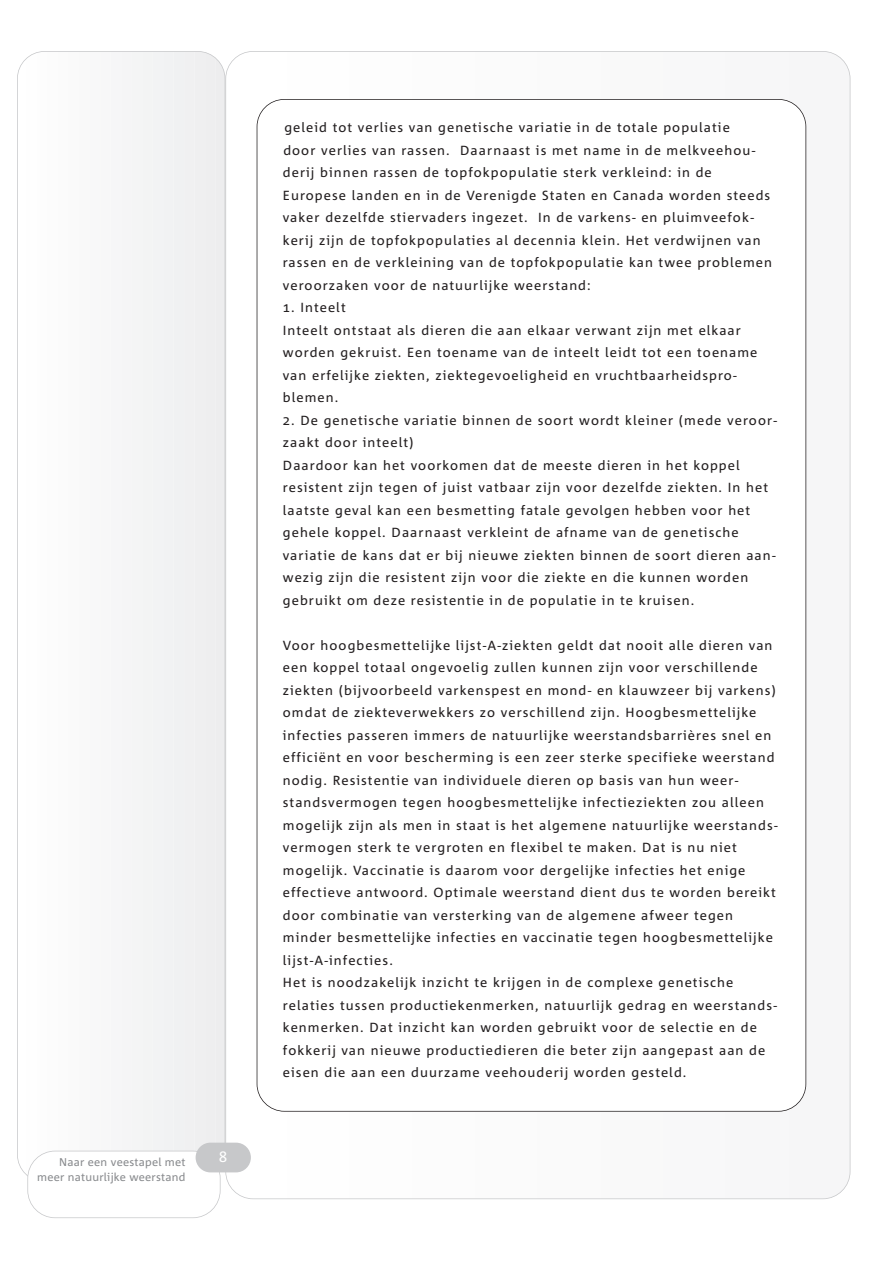
<style>
.page{position:relative;width:893px;height:1263px;background:#fff}
.page>*{position:absolute;margin:0;border:0;box-sizing:border-box;transform-origin:0 0}
.t1{font:15px "Agrofont";color:#fff}
.t2{font:13.2px/22.5px "Agrofont";letter-spacing:.08em;color:#231f20}
.t3{font:11.25px/15.8px "Agrofont";letter-spacing:.02em;color:#8a8c8f;text-align:right}
</style>
<div class="page">
<div style="left:464px;top:51px;width:85px;height:1148px;background:#fbfbfb"></div>
<div style="left:527px;top:51px;width:85px;height:1148px;background:#fafafa"></div>
<div style="left:589px;top:51px;width:85px;height:1148px;background:#f9f9f9"></div>
<div style="left:652px;top:51px;width:85px;height:1148px;background:#f8f8f9"></div>
<div style="left:715px;top:51px;width:85px;height:1148px;background:#f7f7f8"></div>
<div style="left:777px;top:51px;width:73px;height:1148px;background:#f6f6f7"></div>
<div style="left:51px;top:51px;width:25px;height:1131px;background:#fbfbfb"></div>
<div style="left:72px;top:51px;width:25px;height:1131px;background:#f9f9f9"></div>
<div style="left:93px;top:51px;width:25px;height:1131px;background:#f7f7f8"></div>
<div style="left:114px;top:51px;width:25px;height:1131px;background:#f5f5f6"></div>
<div style="left:135px;top:51px;width:25px;height:1131px;background:#f3f4f4"></div>
<div style="left:156px;top:51px;width:25px;height:1131px;background:#f1f2f3"></div>
<div style="left:177px;top:51px;width:25px;height:1131px;background:#f0f0f1"></div>
<div style="left:198px;top:51px;width:25px;height:1131px;background:#eeeeef"></div>
<div style="left:209px;top:51px;width:16px;height:1131px;background:#ededee"></div>
<div style="left:17px;top:51px;width:208px;height:1131px;border:2px solid #c7c8ca;border-radius:28px"></div>
<div style="left:28px;top:1151px;width:192px;height:67px;background:#fff;border-radius:27px"></div>
<div style="left:27px;top:1151px;width:194px;height:67px;border:2px solid #c7c8ca;border-radius:28px"></div>
<div style="left:257px;top:99px;width:549px;height:1012px;background:#fff;border-radius:27px"></div>
<div style="left:196px;top:1143px;width:55px;height:29px;background:#c7c8ca;border-radius:15px"></div>
<p class="t3" style="left:37px;top:1155px;width:150px">Naar een veestapel met meer natuurlijke weerstand</p>
<p class="t1" style="left:219px;top:1151px;width:9px">8</p>
<p class="t2" style="left:283px;top:117px;width:491px">geleid tot verlies van genetische variatie in de totale populatie<br>door verlies van rassen. Daarnaast is met name in de melkveehou&shy;derij binnen rassen de topfokpopulatie sterk verkleind: in de Europese landen en in de Verenigde Staten en Canada worden steeds vaker dezelfde stiervaders ingezet. In de varkens- en pluimveefok&shy;kerij zijn de topfokpopulaties al decennia klein. Het verdwijnen van rassen en de verkleining van de topfokpopulatie kan twee problemen veroorzaken voor de natuurlijke weerstand:</p>
<p class="t2" style="left:283px;top:297px;width:476px">1. Inteelt<br>Inteelt ontstaat als dieren die aan elkaar verwant zijn met elkaar worden gekruist. Een toename van de inteelt leidt tot een toename van erfelijke ziekten, ziektegevoeligheid en vruchtbaarheidspro&shy;blemen.</p>
<p class="t2" style="left:283px;top:410px;width:496px">2. De genetische variatie binnen de soort wordt kleiner (mede veroor&shy;zaakt door inteelt)<br>Daardoor kan het voorkomen dat de meeste dieren in het koppel resistent zijn tegen of juist vatbaar zijn voor dezelfde ziekten. In het laatste geval kan een besmetting fatale gevolgen hebben voor het gehele koppel. Daarnaast verkleint de afname van de genetische variatie de kans dat er bij nieuwe ziekten binnen de soort dieren aan&shy;wezig zijn die resistent zijn voor die ziekte en die kunnen worden gebruikt om deze resistentie in de populatie in te kruisen.</p>
<p class="t2" style="left:283px;top:635px;width:496px">Voor hoogbesmettelijke lijst-A-ziekten geldt dat nooit alle dieren van een koppel totaal ongevoelig zullen kunnen zijn voor verschillende ziekten (bijvoorbeeld varkenspest en mond- en klauwzeer bij varkens) omdat de ziekteverwekkers zo verschillend zijn. Hoogbesmettelijke infecties passeren immers de natuurlijke weerstandsbarrières snel en efficiënt en voor bescherming is een zeer sterke specifieke weerstand nodig. Resistentie van individuele dieren op basis van hun weer&shy;standsvermogen tegen hoogbesmettelijke infectieziekten zou alleen mogelijk zijn als men in staat is het algemene natuurlijke weerstands&shy;vermogen sterk te vergroten en flexibel te maken. Dat is nu niet mogelijk. Vaccinatie is daarom voor dergelijke infecties het enige effectieve antwoord. Optimale weerstand dient dus te worden bereikt door combinatie van versterking van de algemene afweer tegen minder besmettelijke infecties en vaccinatie tegen hoogbesmettelijke lijst-A-infecties.<br>Het is noodzakelijk inzicht te krijgen in de complexe genetische relaties tussen productiekenmerken, natuurlijk gedrag en weerstands&shy;kenmerken. Dat inzicht kan worden gebruikt voor de selectie en de fokkerij van nieuwe productiedieren die beter zijn aangepast aan de eisen die aan een duurzame veehouderij worden gesteld.</p>
</div>
